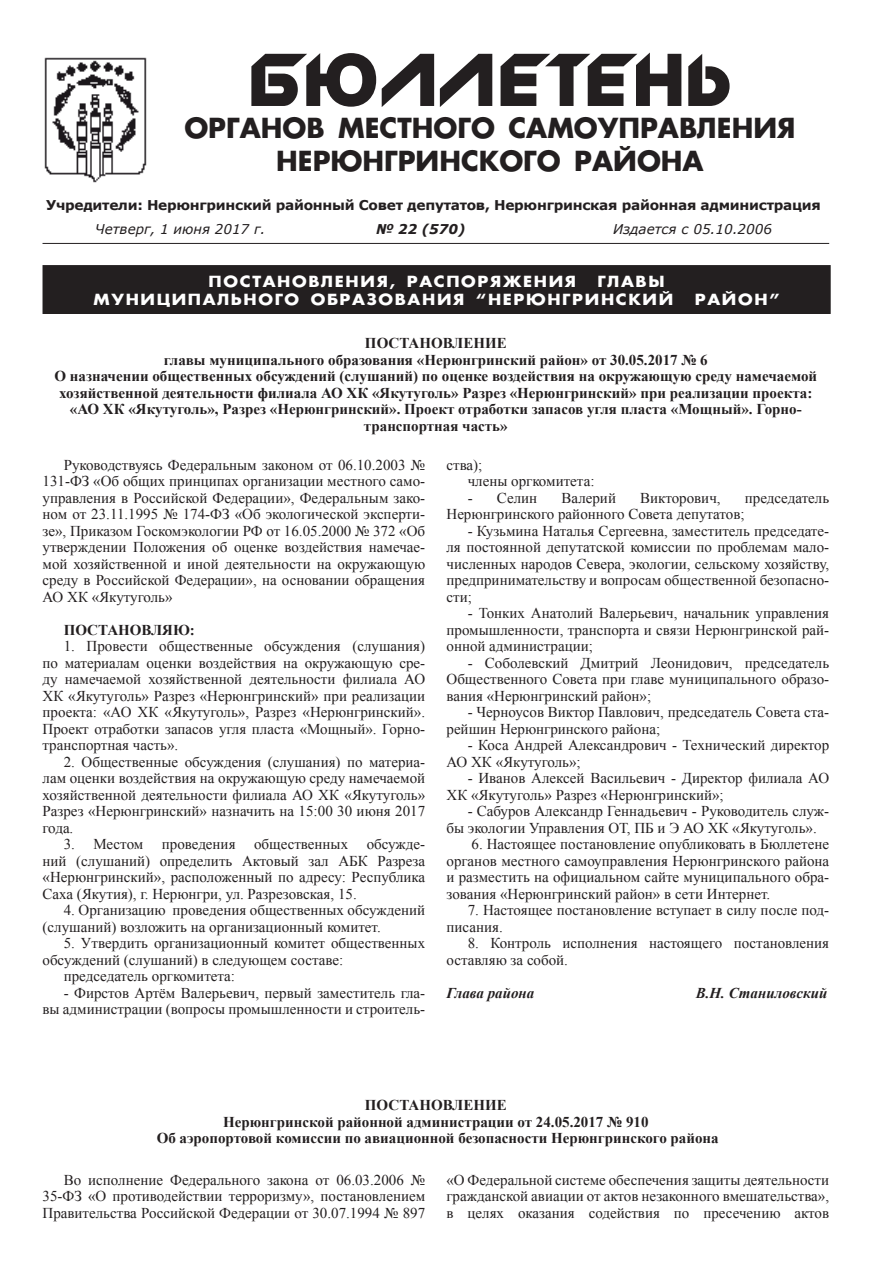
<style>
.page{position:relative;width:893px;height:1263px;background:#fff}
.page>*{position:absolute;margin:0;border:0;box-sizing:border-box;transform-origin:0 0}
.t1{font:70.5px "New Zelek";color:#231f20}
.t2{font:700 27px/32.4px "AG Futura";color:#231f20;text-align:center}
.t3{font:15px/16.5px "Times New Roman";color:#231f20;text-align:justify}
.t4{font:700 15px "Times New Roman";color:#231f20}
.t5{font:700 15px/18px "AG Futura";letter-spacing:.1em;color:#fff;scale:1.1 1}
.t6{font:italic 700 15px "Times New Roman";color:#231f20}
.t7{font:700 13.5px "Verdana";letter-spacing:-.02em;color:#231f20}
.t8{font:italic 13.5px "Verdana";color:#231f20}
.t9{font:italic 700 13.5px "Verdana";color:#231f20}
</style>
<div class="page">
<img style="left:44px;top:57px;width:103px;height:126px">
<hr style="left:43px;top:243px;width:786px;height:1px;background:#231f20">
<div style="left:43px;top:266px;width:787px;height:47px;background:#231f20"></div>
<div style="left:43px;top:265px;width:788px;height:49px;border:2px solid #231f20"></div>
<h1 class="t1" style="left:247px;top:38px;width:487px">БЮЛЛЕТЕНЬ</h1>
<h2 class="t2" style="left:184px;top:112px;width:613px">ОРГАНОВ МЕСТНОГО САМОУПРАВЛЕНИЯ<br>НЕРЮНГРИНСКОГО РАЙОНА</h2>
<p class="t7" style="left:46px;top:196px;width:776px">Учредители: Нерюнгринский районный Совет депутатов, Нерюнгринская районная администрация</p>
<p class="t8" style="left:95px;top:220px;width:171px">Четверг, 1 июня 2017 г.</p>
<p class="t9" style="left:376px;top:220px;width:91px">№ 22 (570)</p>
<p class="t8" style="left:613px;top:220px;width:160px">Издается с 05.10.2006</p>
<p class="t5" style="left:209px;top:272px;width:336px">ПОСТАНОВЛЕНИЯ, РАСПОРЯЖЕНИЯ</p>
<p class="t5" style="left:94px;top:272px;width:528px;text-indent:504px">ГЛАВЫ<br>МУНИЦИПАЛЬНОГО ОБРАЗОВАНИЯ “НЕРЮНГРИНСКИЙ</p>
<p class="t5" style="left:695px;top:290px;width:79px">РАЙОН”</p>
<p class="t4" style="left:365px;top:333px;width:24px">Постановл</p>
<p class="t4" style="left:463px;top:333px;width:45px">ение</p>
<p class="t4" style="left:164px;top:349px;width:545px">главы муниципального образования «Нерюнгринский район» от 30.05.2017 № 6</p>
<p class="t4" style="left:55px;top:366px;width:764px">О назначении общественных обсуждений (слушаний) по оценке воздействия на окружающую среду намечаемой</p>
<p class="t4" style="left:59px;top:382px;width:755px">хозяйственной деятельности филиала АО ХК «Якутуголь» Разрез «Нерюнгринский» при реализации проекта:</p>
<p class="t4" style="left:70px;top:399px;width:733px">«АО ХК «Якутуголь», Разрез «Нерюнгринский». Проект отработки запасов угля пласта «Мощный». Горно-</p>
<p class="t4" style="left:364px;top:415px;width:145px">транспортная часть»</p>
<p class="t3" style="left:43px;top:456px;width:384px;text-indent:21px">Руководствуясь Федеральным законом от 06.10.2003 № 131-ФЗ «Об общих принципах организации местного само&shy;управления в Российской Федерации», Федеральным зако&shy;ном от 23.11.1995 № 174-ФЗ «Об экологической эксперти&shy;зе», Приказом Госкомэкологии РФ от 16.05.2000 № 372 «Об утверждении Положения об оценке воздействия намечае&shy;мой хозяйственной и иной деятельности на окружающую среду в Российской Федерации», на основании обращения АО ХК «Якутуголь»</p>
<p class="t4" style="left:64px;top:619px;width:133px">ПОСТАНОВЛЯЮ:</p>
<p class="t3" style="left:43px;top:638px;width:384px;text-indent:21px">1. Провести общественные обсуждения (слушания) по материалам оценки воздействия на окружающую сре&shy;ду намечаемой хозяйственной деятельности филиала АО ХК «Якутуголь» Разрез «Нерюнгринский» при реализации проекта: «АО ХК «Якутуголь», Разрез «Нерюнгринский».<br>Проект отработки запасов угля пласта «Мощный». Горно&shy;транспортная часть».</p>
<p class="t3" style="left:43px;top:753px;width:384px;text-indent:21px">2. Общественные обсуждения (слушания) по материа&shy;лам оценки воздействия на окружающую среду намечаемой хозяйственной деятельности филиала АО ХК «Якутуголь» Разрез «Нерюнгринский» назначить на 15:00 30 июня 2017 года.</p>
<p class="t3" style="left:43px;top:836px;width:384px;text-indent:21px">3. Местом проведения общественных обсужде&shy;ний (слушаний) определить Актовый зал АБК Разреза «Нерюнгринский», расположенный по адресу: Республика Саха (Якутия), г. Нерюнгри, ул. Разрезовская, 15.</p>
<p class="t3" style="left:43px;top:902px;width:384px;text-indent:21px">4. Организацию проведения общественных обсуждений (слушаний) возложить на организационный комитет.</p>
<p class="t3" style="left:64px;top:935px;width:363px">5. Утвердить организационный комитет общественных</p>
<p class="t3" style="left:43px;top:951px;width:302px">обсуждений (слушаний) в следующем составе:</p>
<p class="t3" style="left:64px;top:968px;width:173px">председатель оргкомитета:</p>
<p class="t3" style="left:43px;top:984px;width:384px;text-align:right">- Фирстов Артём Валерьевич, первый заместитель гла-<br>вы администрации (вопросы промышленности и строитель-</p>
<p class="t3" style="left:468px;top:456px;width:128px;text-indent:-21px">ства);<br>члены оргкомитета:</p>
<p class="t3" style="left:468px;top:489px;width:71px">- Селин</p>
<p class="t3" style="left:561px;top:489px;width:56px">Валерий</p>
<p class="t3" style="left:640px;top:489px;width:82px">Викторович,</p>
<p class="t3" style="left:745px;top:489px;width:86px">председатель</p>
<p class="t3" style="left:446px;top:506px;width:300px">Нерюнгринского районного Совета депутатов;</p>
<p class="t3" style="left:446px;top:522px;width:384px;text-indent:21px">- Кузьмина Наталья Сергеевна, заместитель председате&shy;ля постоянной депутатской комиссии по проблемам мало&shy;численных народов Севера, экологии, сельскому хозяйству, предпринимательству и вопросам общественной безопасно&shy;сти;</p>
<p class="t3" style="left:446px;top:605px;width:384px;text-indent:21px">- Тонких Анатолий Валерьевич, начальник управления промышленности, транспорта и связи Нерюнгринской рай&shy;онной администрации;</p>
<p class="t3" style="left:446px;top:654px;width:384px;text-indent:21px">- Соболевский Дмитрий Леонидович, председатель Общественного Совета при главе муниципального образо&shy;вания «Нерюнгринский район»;</p>
<p class="t3" style="left:446px;top:704px;width:384px;text-indent:21px">- Черноусов Виктор Павлович, председатель Совета ста&shy;рейшин Нерюнгринского района;</p>
<p class="t3" style="left:446px;top:737px;width:384px;text-indent:21px">- Коса Андрей Александрович - Технический директор<br>АО ХК «Якутуголь»;</p>
<p class="t3" style="left:446px;top:770px;width:384px;text-indent:21px">- Иванов Алексей Васильевич - Директор филиала АО<br>ХК «Якутуголь» Разрез «Нерюнгринский»;</p>
<p class="t3" style="left:446px;top:803px;width:384px;text-indent:21px">- Сабуров Александр Геннадьевич - Руководитель служ&shy;бы экологии Управления ОТ, ПБ и Э АО ХК «Якутуголь».</p>
<p class="t3" style="left:446px;top:836px;width:384px;text-indent:25px">6. Настоящее постановление опубликовать в Бюллетене органов местного самоуправления Нерюнгринского района и разместить на официальном сайте муниципального обра&shy;зования «Нерюнгринский район» в сети Интернет.</p>
<p class="t3" style="left:446px;top:902px;width:384px;text-indent:21px">7. Настоящее постановление вступает в силу после под&shy;писания.</p>
<p class="t3" style="left:446px;top:935px;width:384px;text-indent:21px">8. Контроль исполнения настоящего постановления оставляю за собой.</p>
<p class="t6" style="left:446px;top:982px;width:89px">Глава района</p>
<p class="t6" style="left:696px;top:982px;width:133px">В.Н. Станиловский</p>
<p class="t4" style="left:365px;top:1095px;width:24px">Постановл</p>
<p class="t4" style="left:463px;top:1095px;width:45px">ение</p>
<p class="t4" style="left:223px;top:1111px;width:427px">Нерюнгринской районной администрации от 24.05.2017 № 910</p>
<p class="t4" style="left:157px;top:1128px;width:564px">Об аэропортовой комиссии по авиационной безопасности Нерюнгринского района</p>
<p class="t3" style="left:43px;top:1171px;width:384px;text-indent:21px">Во исполнение Федерального закона от 06.03.2006 № 35-ФЗ «О противодействии терроризму», постановлением Правительства Российской Федерации от 30.07.1994 № 897</p>
<p class="t3" style="left:446px;top:1171px;width:384px">«О Федеральной системе обеспечения защиты деятельности гражданской авиации от актов незаконного вмешательства», в целях оказания содействия по пресечению актов</p>
</div>
